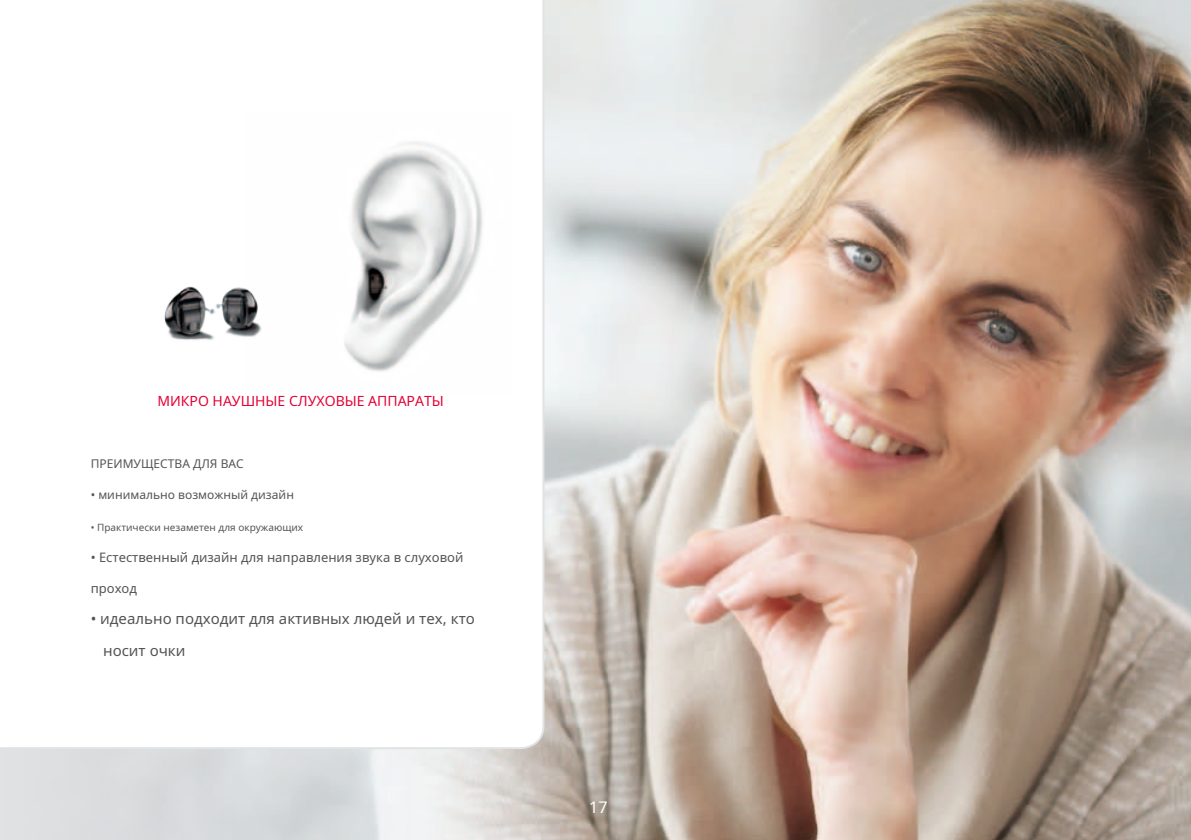
<style>
.page{position:relative;width:1191px;height:840px;background:#fff}
.page>*{position:absolute;margin:0;border:0;box-sizing:border-box;transform-origin:0 0}
.t1{font:16px "Noto Sans";color:#fff}
.t2{font:15px/31.2px "Noto Sans";color:#545453}
.t3{font:14px "Noto Sans";color:#e40036}
.t4{font:13px "Noto Sans";color:#545453}
.t5{font:12px "Noto Sans";color:#545453}
.t6{font:10px "Noto Sans";color:#545453}
</style>
<div class="page">
<img style="left:0;top:0;width:1191px;height:839px">
<svg style="left:0;top:0;width:544px;height:748px"></svg>
<img style="left:142px;top:247px;width:101px;height:106px">
<img style="left:243px;top:112px;width:269px;height:282px">
<p class="t3" style="left:157px;top:390px;width:288px">МИКРО НАУШНЫЕ СЛУХОВЫЕ АППАРАТЫ</p>
<p class="t5" style="left:91px;top:455px;width:154px">ПРЕИМУЩЕСТВА ДЛЯ ВАС</p>
<p class="t5" style="left:91px;top:486px;width:205px">• минимально возможный дизайн</p>
<p class="t6" style="left:91px;top:519px;width:214px">• Практически незаметен для окружающих</p>
<p class="t4" style="left:91px;top:547px;width:374px">• Естественный дизайн для направления звука в слуховой</p>
<p class="t4" style="left:91px;top:579px;width:48px">проход</p>
<p class="t2" style="left:103px;top:602px;width:373px;text-indent:-12px">• идеально подходит для активных людей и тех, кто носит очки</p>
<p class="t1" style="left:589px;top:795px;width:20px">17</p>
</div>
